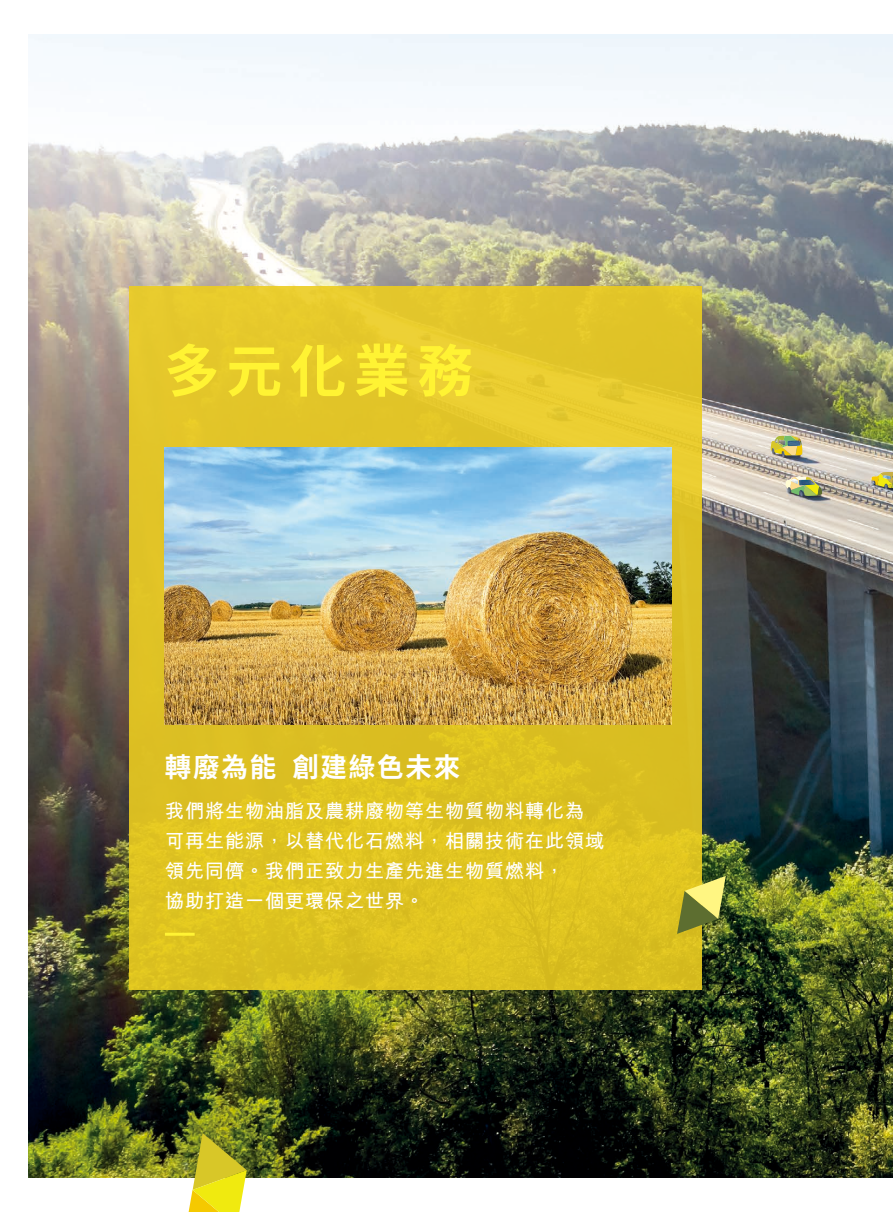
<style>
.page{position:relative;width:893px;height:1212px;background:#fff}
.page>*{position:absolute;margin:0;border:0;box-sizing:border-box;transform-origin:0 0}
.t1{font:700 57px "Noto Sans HK";letter-spacing:.14em;color:#fff333}
.t2{font:700 27px "Noto Sans HK";letter-spacing:.07em;color:#fff}
.t3{font:700 19.5px/30px "M Hei HK";letter-spacing:.025em;color:#fff}
</style>
<div class="page">
<img style="left:29px;top:34px;width:864px;height:1144px">
<img style="left:770px;top:436px;width:123px;height:61px">
<div style="left:129px;top:286px;width:573px;height:703px;background:linear-gradient(to bottom,#e4c72f,#dbbf1e)"></div>
<img style="left:165px;top:447px;width:506px;height:277px">
<hr style="left:165px;top:933px;width:30px;height:3px;background:#fff333">
<svg style="left:189px;top:1133px;width:58px;height:79px;background:#c5bf28"></svg>
<svg style="left:677px;top:876px;width:49px;height:58px;background:#a5a542"></svg>
<h1 class="t1" style="left:164px;top:339px;width:311px">多元化業務</h1>
<h2 class="t2" style="left:165px;top:752px;width:297px">轉廢為能 創建綠色未來</h2>
<p class="t3" style="left:165px;top:794px;width:441px">我們將生物油脂及農耕廢物等生物質物料轉化為可再生能源，以替代化石燃料，相關技術在此領域領先同儕。我們正致力生產先進生物質燃料，<br>協助打造一個更環保之世界。</p>
</div>
